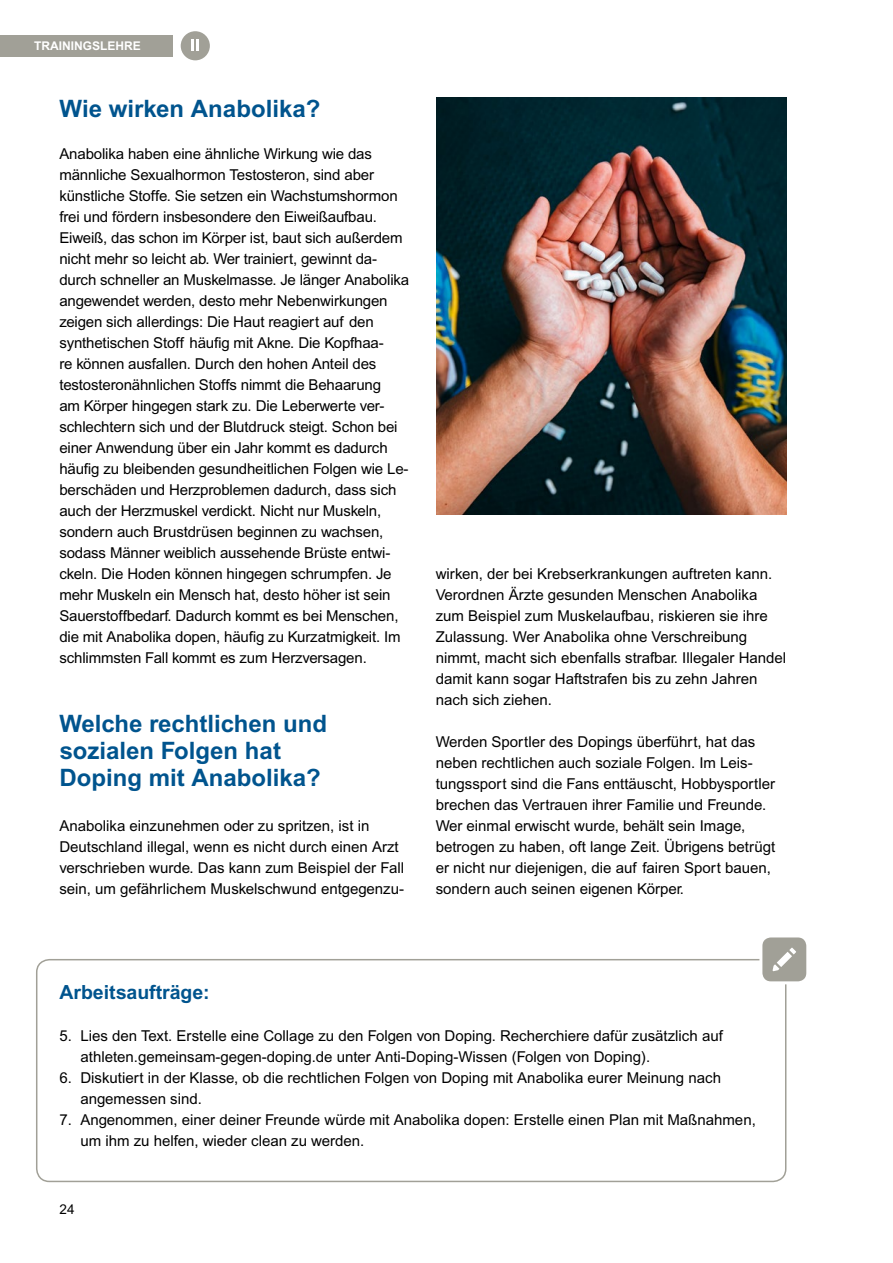
<style>
.page{position:relative;width:893px;height:1263px;background:#fff}
.page>*{position:absolute;margin:0;border:0;box-sizing:border-box;transform-origin:0 0}
.t1{font:700 24px/27px "Arial";color:#00548e}
.t2{font:700 19.5px "Arial";color:#00548e}
.t3{font:15px/21px "Arial";color:#000}
.t4{font:13.5px "Arial";color:#000}
.t5{font:700 12px "Arial";color:#fff}
</style>
<div class="page">
<img style="left:436px;top:98px;width:351px;height:416px">
<div style="left:36px;top:959px;width:750px;height:223px;border:2px solid #a1a097;border-radius:13px"></div>
<div style="left:761px;top:936px;width:47px;height:47px;background:#a1a097;border-radius:10px"></div>
<div style="left:759px;top:934px;width:50px;height:50px;border:3px solid #fff;border-radius:10px"></div>
<svg style="left:773px;top:947px;width:23px;height:24px"></svg>
<div style="left:0;top:35px;width:172px;height:21px;background:#a1a097"></div>
<div style="left:181px;top:31px;width:29px;height:29px;background:#a1a097;border-radius:50%"></div>
<svg style="left:192px;top:39px;width:7px;height:12px"></svg>
<p class="t5" style="left:34px;top:39px;width:108px">TRAININGSLEHRE</p>
<h1 class="t1" style="left:59px;top:95px;width:263px">Wie wirken Anabolika?</h1>
<p class="t3" style="left:59px;top:143px;width:351px">Anabolika haben eine ähnliche Wirkung wie das männliche Sexualhormon Testosteron, sind aber künstliche Stoffe. Sie setzen ein Wachstumshormon frei und fördern insbesondere den Eiweißaufbau.<br>Eiweiß, das schon im Körper ist, baut sich außerdem nicht mehr so leicht ab. Wer trainiert, gewinnt da&shy;durch schneller an Muskelmasse. Je länger Anabolika angewendet werden, desto mehr Nebenwirkungen zeigen sich allerdings: Die Haut reagiert auf den synthetischen Stoff häufig mit Akne. Die Kopfhaa-<br>re können ausfallen. Durch den hohen Anteil des testosteronähnlichen Stoffs nimmt die Behaarung<br>am Körper hingegen stark zu. Die Leberwerte ver&shy;schlechtern sich und der Blutdruck steigt. Schon bei einer Anwendung über ein Jahr kommt es dadurch häufig zu bleibenden gesundheitlichen Folgen wie Le&shy;berschäden und Herzproblemen dadurch, dass sich auch der Herzmuskel verdickt. Nicht nur Muskeln, sondern auch Brustdrüsen beginnen zu wachsen, sodass Männer weiblich aussehende Brüste entwi&shy;ckeln. Die Hoden können hingegen schrumpfen. Je mehr Muskeln ein Mensch hat, desto höher ist sein Sauerstoffbedarf. Dadurch kommt es bei Menschen, die mit Anabolika dopen, häufig zu Kurzatmigkeit. Im schlimmsten Fall kommt es zum Herzversagen.</p>
<h1 class="t1" style="left:59px;top:710px;width:269px">Welche rechtlichen und sozialen Folgen hat<br>Doping mit Anabolika?</h1>
<p class="t3" style="left:59px;top:815px;width:346px">Anabolika einzunehmen oder zu spritzen, ist in Deutschland illegal, wenn es nicht durch einen Arzt verschrieben wurde. Das kann zum Beispiel der Fall sein, um gefährlichem Muskelschwund entgegenzu-</p>
<p class="t3" style="left:436px;top:563px;width:352px">wirken, der bei Krebserkrankungen auftreten kann.<br>Verordnen Ärzte gesunden Menschen Anabolika zum Beispiel zum Muskelaufbau, riskieren sie ihre Zulassung. Wer Anabolika ohne Verschreibung nimmt, macht sich ebenfalls strafbar. Illegaler Handel damit kann sogar Haftstrafen bis zu zehn Jahren nach sich ziehen.</p>
<p class="t3" style="left:436px;top:731px;width:341px">Werden Sportler des Dopings überführt, hat das neben rechtlichen auch soziale Folgen. Im Leis&shy;tungssport sind die Fans enttäuscht, Hobbysportler brechen das Vertrauen ihrer Familie und Freunde.<br>Wer einmal erwischt wurde, behält sein Image, betrogen zu haben, oft lange Zeit. Übrigens betrügt er nicht nur diejenigen, die auf fairen Sport bauen, sondern auch seinen eigenen Körper.</p>
<h2 class="t2" style="left:59px;top:981px;width:152px">Arbeitsaufträge:</h2>
<p class="t3" style="left:80px;top:1025px;width:644px;text-indent:-21px">5. Lies den Text. Erstelle eine Collage zu den Folgen von Doping. Recherchiere dafür zusätzlich auf athleten.gemeinsam-gegen-doping.de unter Anti-Doping-Wissen (Folgen von Doping).</p>
<p class="t3" style="left:80px;top:1067px;width:642px;text-indent:-21px">6. Diskutiert in der Klasse, ob die rechtlichen Folgen von Doping mit Anabolika eurer Meinung nach angemessen sind.</p>
<p class="t3" style="left:80px;top:1109px;width:677px;text-indent:-21px">7. Angenommen, einer deiner Freunde würde mit Anabolika dopen: Erstelle einen Plan mit Maßnahmen, um ihm zu helfen, wieder clean zu werden.</p>
<p class="t4" style="left:60px;top:1201px;width:17px">24</p>
</div>
